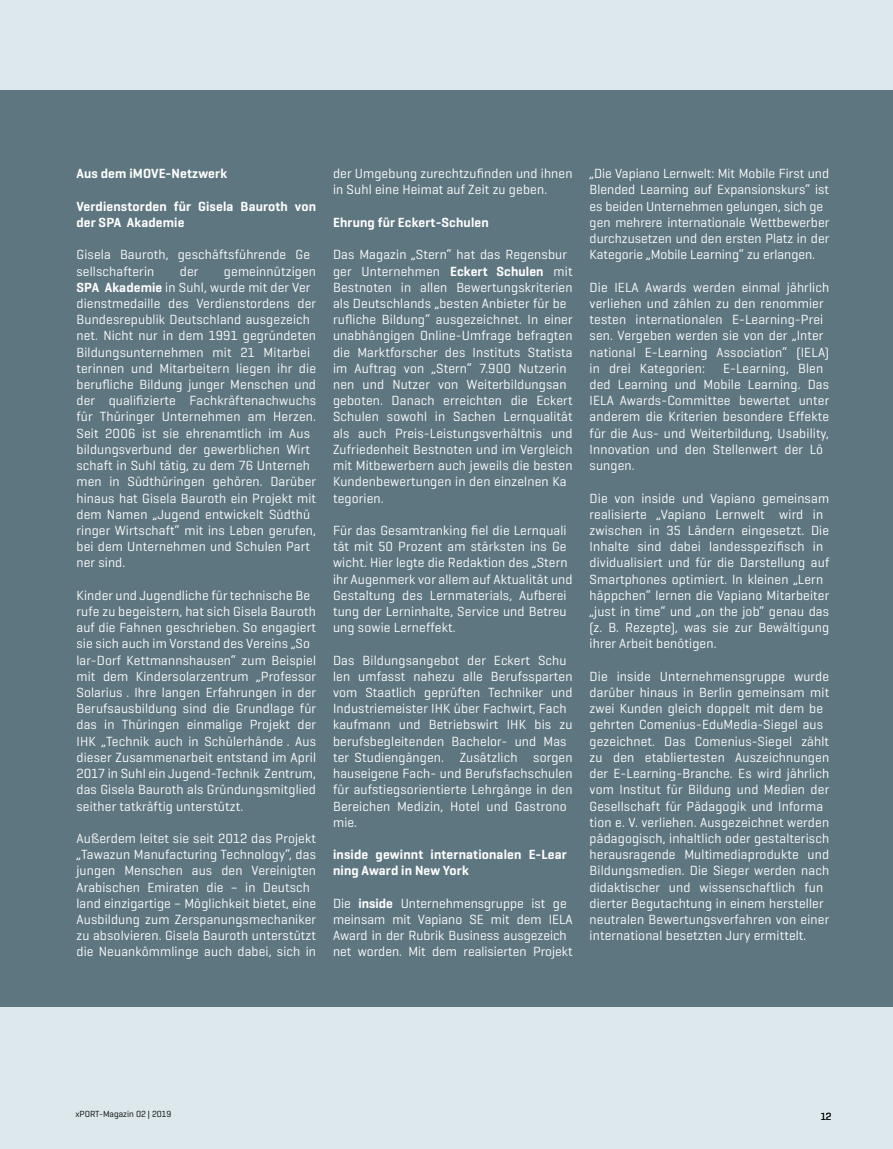
<style>
.page{position:relative;width:893px;height:1149px;background:#fff}
.page>*{position:absolute;margin:0;border:0;box-sizing:border-box;transform-origin:0 0}
.t1{font:13.5px/16.2px "Geogrotesque";letter-spacing:.01em;color:#fff}
.t2{font:600 13.5px/16.2px "Geogrotesque";letter-spacing:.01em;color:#fff}
.t3{font:10.5px "Geogrotesque";color:#000}
.t4{font:9px "Geogrotesque";color:#000}
.s1{font-weight:600}
</style>
<div class="page">
<div style="left:0;top:0;width:893px;height:1148px;background:#dde8ec"></div>
<div style="left:0;top:90px;width:893px;height:916px;background:#5e767f"></div>
<p class="t2" style="left:76px;top:165px;width:152px">Aus dem iMOVE-Netzwerk</p>
<p class="t2" style="left:76px;top:198px;width:241px">Verdienstorden für Gisela Bauroth von der SPA Akademie</p>
<p class="t1" style="left:76px;top:246px;width:235px">Gisela Bauroth, geschäftsführende Ge sellschafterin</p>
<p class="t1" style="left:76px;top:262px;width:241px;text-indent:147px">gemeinnützigen <span class="s1">SPA Akademie</span> in Suhl, wurde mit der Ver dienstmedaille des Verdienstordens der Bundesrepublik Deutschland ausgezeich net. Nicht nur in dem 1991 gegründeten Bildungsunternehmen mit 21 Mitarbei terinnen und Mitarbeitern liegen ihr die berufiche Bildung junger Menschen und der qualifzierte Fachkräftenachwuchs für Thüringer Unternehmen am Herzen.<br>Seit 2006 ist sie ehrenamtlich im Aus bildungsverbund der gewerblichen Wirt schaft in Suhl tätig, zu dem 76 Unterneh men in Südthüringen gehören. Darüber hinaus hat Gisela Bauroth ein Projekt mit dem Namen „Jugend entwickelt Südthü ringer Wirtschaft“ mit ins Leben gerufen, bei dem Unternehmen und Schulen Part ner sind.</p>
<p class="t1" style="left:76px;top:586px;width:241px">Kinder und Jugendliche für technische Be rufe zu begeistern, hat sich Gisela Bauroth auf die Fahnen geschrieben. So engagiert sie sich auch im Vorstand des Vereins „So lar-Dorf Kettmannshausen“ zum Beispiel mit dem Kindersolarzentrum „Professor Solarius . Ihre langen Erfahrungen in der Berufsausbildung sind die Grundlage für das in Thüringen einmalige Projekt der IHK „Technik auch in Schülerhände . Aus dieser Zusammenarbeit entstand im April 2017 in Suhl ein Jugend-Technik Zentrum, das Gisela Bauroth als Gründungsmitglied seither tatkräftig unterstützt.</p>
<p class="t1" style="left:76px;top:829px;width:241px">Außerdem leitet sie seit 2012 das Projekt „Tawazun Manufacturing Technology“, das jungen Menschen aus den Vereinigten Arabischen Emiraten die – in Deutsch land einzigartige – Möglichkeit bietet, eine Ausbildung zum Zerspanungsmechaniker zu absolvieren. Gisela Bauroth unterstützt die Neuankömmlinge auch dabei, sich in</p>
<p class="t1" style="left:180px;top:262px;width:20px">der</p>
<p class="t1" style="left:333px;top:165px;width:241px">der Umgebung zurechtzufnden und ihnen in Suhl eine Heimat auf Zeit zu geben.</p>
<p class="t2" style="left:333px;top:214px;width:157px">Ehrung für Eckert-Schulen</p>
<p class="t1" style="left:333px;top:246px;width:241px">Das Magazin „Stern“ hat das Regensbur ger Unternehmen <span class="s1">Eckert Schulen</span> mit Bestnoten in allen Bewertungskriterien als Deutschlands „besten Anbieter für be rufiche Bildung“ ausgezeichnet. In einer unabhängigen Online-Umfrage befragten die Marktforscher des Instituts Statista im Auftrag von „Stern“ 7.900 Nutzerin nen und Nutzer von Weiterbildungsan geboten. Danach erreichten die Eckert Schulen sowohl in Sachen Lernqualität als auch Preis-Leistungsverhältnis und Zufriedenheit Bestnoten und im Vergleich mit Mitbewerbern auch jeweils die besten Kundenbewertungen in den einzelnen Ka tegorien.</p>
<p class="t1" style="left:333px;top:521px;width:241px">Für das Gesamtranking fel die Lernquali tät mit 50 Prozent am stärksten ins Ge wicht. Hier legte die Redaktion des „Stern ihr Augenmerk vor allem auf Aktualität und Gestaltung des Lernmaterials, Aufberei tung der Lerninhalte, Service und Betreu ung sowie Lerneffekt.</p>
<p class="t1" style="left:333px;top:651px;width:241px">Das Bildungsangebot der Eckert Schu len umfasst nahezu alle Berufssparten vom Staatlich geprüften Techniker und Industriemeister IHK über Fachwirt, Fach kaufmann und Betriebswirt IHK bis zu berufsbegleitenden Bachelor- und Mas ter Studiengängen. Zusätzlich sorgen hauseigene Fach- und Berufsfachschulen für aufstiegsorientierte Lehrgänge in den Bereichen Medizin, Hotel und Gastrono mie.</p>
<p class="t2" style="left:333px;top:846px;width:235px">inside gewinnt internationalen E-Lear ning Award in New York</p>
<p class="t1" style="left:333px;top:894px;width:241px">Die <span class="s1">inside</span> Unternehmensgruppe ist ge meinsam mit Vapiano SE mit dem IELA Award in der Rubrik Business ausgezeich net worden. Mit dem realisierten Projekt</p>
<p class="t1" style="left:590px;top:165px;width:241px">„Die Vapiano Lernwelt: Mit Mobile First und Blended Learning auf Expansionskurs“ ist es beiden Unternehmen gelungen, sich ge gen mehrere internationale Wettbewerber durchzusetzen und den ersten Platz in der Kategorie „Mobile Learning“ zu erlangen.</p>
<p class="t1" style="left:590px;top:278px;width:241px">Die IELA Awards werden einmal jährlich verliehen und zählen zu den renommier testen internationalen E-Learning-Prei sen. Vergeben werden sie von der „Inter national E-Learning Association“ (IELA) in drei Kategorien:</p>
<p class="t1" style="left:590px;top:359px;width:241px;text-indent:134px">E-Learning, Blen ded Learning und Mobile Learning. Das<br>IELA Awards-Committee bewertet unter anderem die Kriterien besondere Effekte für die Aus- und Weiterbildung, Usability,<br>Innovation und den Stellenwert der Lö sungen.</p>
<p class="t1" style="left:590px;top:489px;width:241px">Die von inside und Vapiano gemeinsam realisierte „Vapiano Lernwelt wird in zwischen in 35 Ländern eingesetzt. Die Inhalte sind dabei landesspezifsch in dividualisiert und für die Darstellung auf Smartphones optimiert. In kleinen „Lern häppchen“ lernen die Vapiano Mitarbeiter „just in time“ und „on the job“ genau das (z. B. Rezepte), was sie zur Bewältigung ihrer Arbeit benötigen.</p>
<p class="t1" style="left:590px;top:667px;width:241px">Die inside Unternehmensgruppe wurde darüber hinaus in Berlin gemeinsam mit zwei Kunden gleich doppelt mit dem be gehrten Comenius-EduMedia-Siegel aus gezeichnet. Das Comenius-Siegel zählt zu den etabliertesten Auszeichnungen der E-Learning-Branche. Es wird jährlich vom Institut für Bildung und Medien der Gesellschaft für Pädagogik und Informa tion e. V. verliehen. Ausgezeichnet werden pädagogisch, inhaltlich oder gestalterisch herausragende Multimediaprodukte und Bildungsmedien. Die Sieger werden nach didaktischer und wissenschaftlich fun dierter Begutachtung in einem hersteller neutralen Bewertungsverfahren von einer international besetzten Jury ermittelt.</p>
<p class="t4" style="left:75px;top:1108px;width:97px">xPORT-Magazin 02 | 2019</p>
<p class="t3" style="left:821px;top:1109px;width:12px">12</p>
</div>
